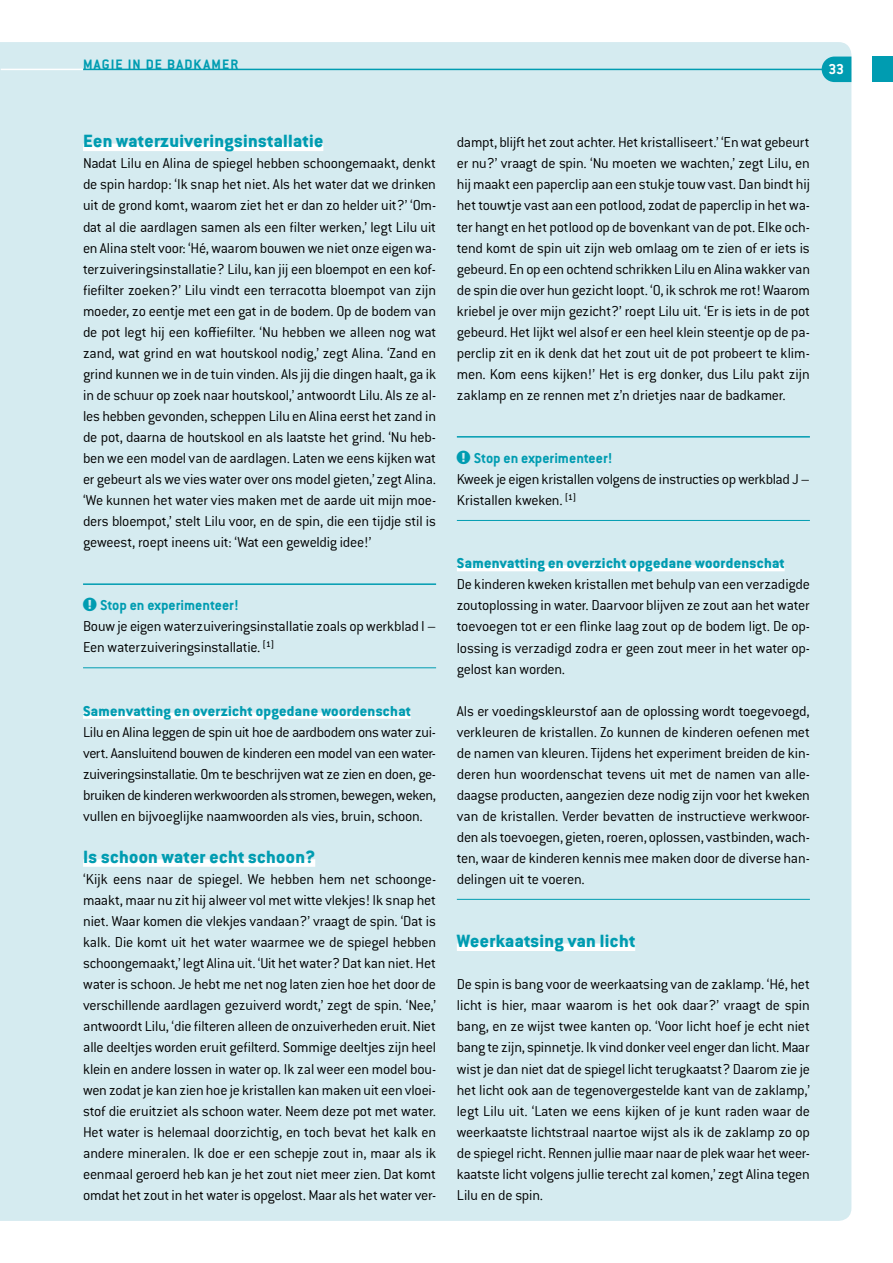
<style>
.page{position:relative;width:893px;height:1263px;background:#fff}
.page>*{position:absolute;margin:0;border:0;box-sizing:border-box;transform-origin:0 0}
.t1{font:800 19.5px "Conduit ITC Pro";letter-spacing:.02em;color:#009cb1}
.t2{font:300 15.75px/21px "Conduit ITC Pro";letter-spacing:-.015em;color:#000;text-align:justify}
.t3{font:800 15.75px "Conduit ITC Pro";letter-spacing:.02em;color:#009cb1}
.t4{font:700 15.75px "Conduit ITC Pro";color:#fff}
.t5{font:700 15px "Conduit ITC Pro";letter-spacing:.08em;color:#009cb1}
.s1{color:#009cb1}
.s2{font-weight:700;color:#009cb1}
</style>
<div class="page">
<div style="left:0;top:42px;width:851px;height:1179px;background:#d5ebf0"></div>
<div style="left:83px;top:144px;width:240px;height:7px;background:#fff"></div>
<hr style="left:83px;top:583px;width:353px;height:2px;background:#009cb1">
<hr style="left:83px;top:667px;width:353px;height:1px;background:#009cb1">
<div style="left:83px;top:713px;width:328px;height:6px;background:#fff"></div>
<div style="left:83px;top:859px;width:232px;height:8px;background:#fff"></div>
<hr style="left:457px;top:436px;width:353px;height:2px;background:#009cb1">
<hr style="left:457px;top:520px;width:353px;height:1px;background:#009cb1">
<div style="left:457px;top:565px;width:328px;height:6px;background:#fff"></div>
<hr style="left:457px;top:899px;width:353px;height:1px;background:#009cb1">
<div style="left:457px;top:943px;width:178px;height:8px;background:#fff"></div>
<hr style="left:83px;top:69px;width:766px;height:1px;background:#009cb1">
<hr style="left:1px;top:69px;width:82px;height:1px;background:#fff">
<div style="left:872px;top:57px;width:21px;height:25px;background:#009cb1"></div>
<div style="left:822px;top:57px;width:29px;height:25px;background:#009cb1;border-radius:13px"></div>
<p class="t5" style="left:83px;top:55px;width:157px">MAGIE IN DE BADKAMER</p>
<p class="t4" style="left:828px;top:60px;width:17px">33</p>
<p class="t1" style="left:83px;top:130px;width:242px">Een waterzuiveringsinstallatie</p>
<p class="t2" style="left:83px;top:153px;width:355px">Nadat Lilu en Alina de spiegel hebben schoongemaakt, denkt de spin hardop: ‘Ik snap het niet. Als het water dat we drinken uit de grond komt, waarom ziet het er dan zo helder uit?’ ‘Om&shy;dat al die aardlagen samen als een filter werken,’ legt Lilu uit en Alina stelt voor: ‘Hé, waarom bouwen we niet onze eigen wa&shy;terzuiveringsinstallatie? Lilu, kan jij een bloempot en een kof&shy;fiefilter zoeken?’ Lilu vindt een terracotta bloempot van zijn moeder, zo eentje met een gat in de bodem. Op de bodem van de pot legt hij een koffiefilter. ‘Nu hebben we alleen nog wat zand, wat grind en wat houtskool nodig,’ zegt Alina. ‘Zand en grind kunnen we in de tuin vinden. Als jij die dingen haalt, ga ik in de schuur op zoek naar houtskool,’ antwoordt Lilu. Als ze al&shy;les hebben gevonden, scheppen Lilu en Alina eerst het zand in de pot, daarna de houtskool en als laatste het grind. ‘Nu heb&shy;ben we een model van de aardlagen. Laten we eens kijken wat er gebeurt als we vies water over ons model gieten,’ zegt Alina. ‘We kunnen het water vies maken met de aarde uit mijn moe&shy;ders bloempot,’ stelt Lilu voor, en de spin, die een tijdje stil is geweest, roept ineens uit: ‘Wat een geweldig idee!’</p>
<p class="t2" style="left:83px;top:595px;width:355px;text-align:left"><span class="s1">■</span> <span class="s2">Stop en experimenteer!<br></span>Bouw je eigen waterzuiveringsinstallatie zoals op werkblad I –<br>Een waterzuiveringsinstallatie. <sup>[1]</sup></p>
<p class="t3" style="left:83px;top:701px;width:329px">Samenvatting en overzicht opgedane woordenschat</p>
<p class="t2" style="left:83px;top:721px;width:355px">Lilu en Alina leggen de spin uit hoe de aardbodem ons water zui&shy;vert. Aansluitend bouwen de kinderen een model van een water&shy;zuiveringsinstallatie. Om te beschrijven wat ze zien en doen, ge&shy;bruiken de kinderen werkwoorden als stromen, bewegen, weken, vullen en bijvoeglijke naamwoorden als vies, bruin, schoon.</p>
<p class="t1" style="left:83px;top:845px;width:234px">Is schoon water echt schoon?</p>
<p class="t2" style="left:83px;top:869px;width:355px">‘Kijk eens naar de spiegel. We hebben hem net schoonge&shy;maakt, maar nu zit hij alweer vol met witte vlekjes! Ik snap het niet. Waar komen die vlekjes vandaan?’ vraagt de spin. ‘Dat is kalk. Die komt uit het water waarmee we de spiegel hebben schoongemaakt,’ legt Alina uit. ‘Uit het water? Dat kan niet. Het water is schoon. Je hebt me net nog laten zien hoe het door de verschillende aardlagen gezuiverd wordt,’ zegt de spin. ‘Nee,’ antwoordt Lilu, ‘die filteren alleen de onzuiverheden eruit. Niet alle deeltjes worden eruit gefilterd. Sommige deeltjes zijn heel klein en andere lossen in water op. Ik zal weer een model bou&shy;wen zodat je kan zien hoe je kristallen kan maken uit een vloei&shy;stof die eruitziet als schoon water. Neem deze pot met water.<br>Het water is helemaal doorzichtig, en toch bevat het kalk en andere mineralen. Ik doe er een schepje zout in, maar als ik eenmaal geroerd heb kan je het zout niet meer zien. Dat komt omdat het zout in het water is opgelost. Maar als het water ver-</p>
<p class="t2" style="left:457px;top:132px;width:355px">dampt, blijft het zout achter. Het kristalliseert.’ ‘En wat gebeurt er nu?’ vraagt de spin. ‘Nu moeten we wachten,’ zegt Lilu, en hij maakt een paperclip aan een stukje touw vast. Dan bindt hij het touwtje vast aan een potlood, zodat de paperclip in het wa&shy;ter hangt en het potlood op de bovenkant van de pot. Elke och&shy;tend komt de spin uit zijn web omlaag om te zien of er iets is gebeurd. En op een ochtend schrikken Lilu en Alina wakker van de spin die over hun gezicht loopt. ‘O, ik schrok me rot! Waarom kriebel je over mijn gezicht?’ roept Lilu uit. ‘Er is iets in de pot gebeurd. Het lijkt wel alsof er een heel klein steentje op de pa&shy;perclip zit en ik denk dat het zout uit de pot probeert te klim&shy;men. Kom eens kijken!’ Het is erg donker, dus Lilu pakt zijn zaklamp en ze rennen met z’n drietjes naar de badkamer.</p>
<p class="t2" style="left:457px;top:448px;width:355px;text-align:left"><span class="s1">■</span> <span class="s2">Stop en experimenteer!<br></span>Kweek je eigen kristallen volgens de instructies op werkblad J –<br>Kristallen kweken. <sup>[1]</sup></p>
<p class="t3" style="left:457px;top:554px;width:329px">Samenvatting en overzicht opgedane woordenschat</p>
<p class="t2" style="left:457px;top:574px;width:355px">De kinderen kweken kristallen met behulp van een verzadigde zoutoplossing in water. Daarvoor blijven ze zout aan het water toevoegen tot er een flinke laag zout op de bodem ligt. De op&shy;lossing is verzadigd zodra er geen zout meer in het water op&shy;gelost kan worden.</p>
<p class="t2" style="left:457px;top:700px;width:355px">Als er voedingskleurstof aan de oplossing wordt toegevoegd, verkleuren de kristallen. Zo kunnen de kinderen oefenen met de namen van kleuren. Tijdens het experiment breiden de kin&shy;deren hun woordenschat tevens uit met de namen van alle&shy;daagse producten, aangezien deze nodig zijn voor het kweken van de kristallen. Verder bevatten de instructieve werkwoor&shy;den als toevoegen, gieten, roeren, oplossen, vastbinden, wach&shy;ten, waar de kinderen kennis mee maken door de diverse han&shy;delingen uit te voeren.</p>
<p class="t1" style="left:457px;top:929px;width:180px">Weerkaatsing van licht</p>
<p class="t2" style="left:457px;top:974px;width:355px">De spin is bang voor de weerkaatsing van de zaklamp. ‘Hé, het licht is hier, maar waarom is het ook daar?’ vraagt de spin bang, en ze wijst twee kanten op. ‘Voor licht hoef je echt niet bang te zijn, spinnetje. Ik vind donker veel enger dan licht. Maar wist je dan niet dat de spiegel licht terugkaatst? Daarom zie je het licht ook aan de tegenovergestelde kant van de zaklamp,’ legt Lilu uit. ‘Laten we eens kijken of je kunt raden waar de weerkaatste lichtstraal naartoe wijst als ik de zaklamp zo op de spiegel richt. Rennen jullie maar naar de plek waar het weer&shy;kaatste licht volgens jullie terecht zal komen,’ zegt Alina tegen Lilu en de spin.</p>
</div>
